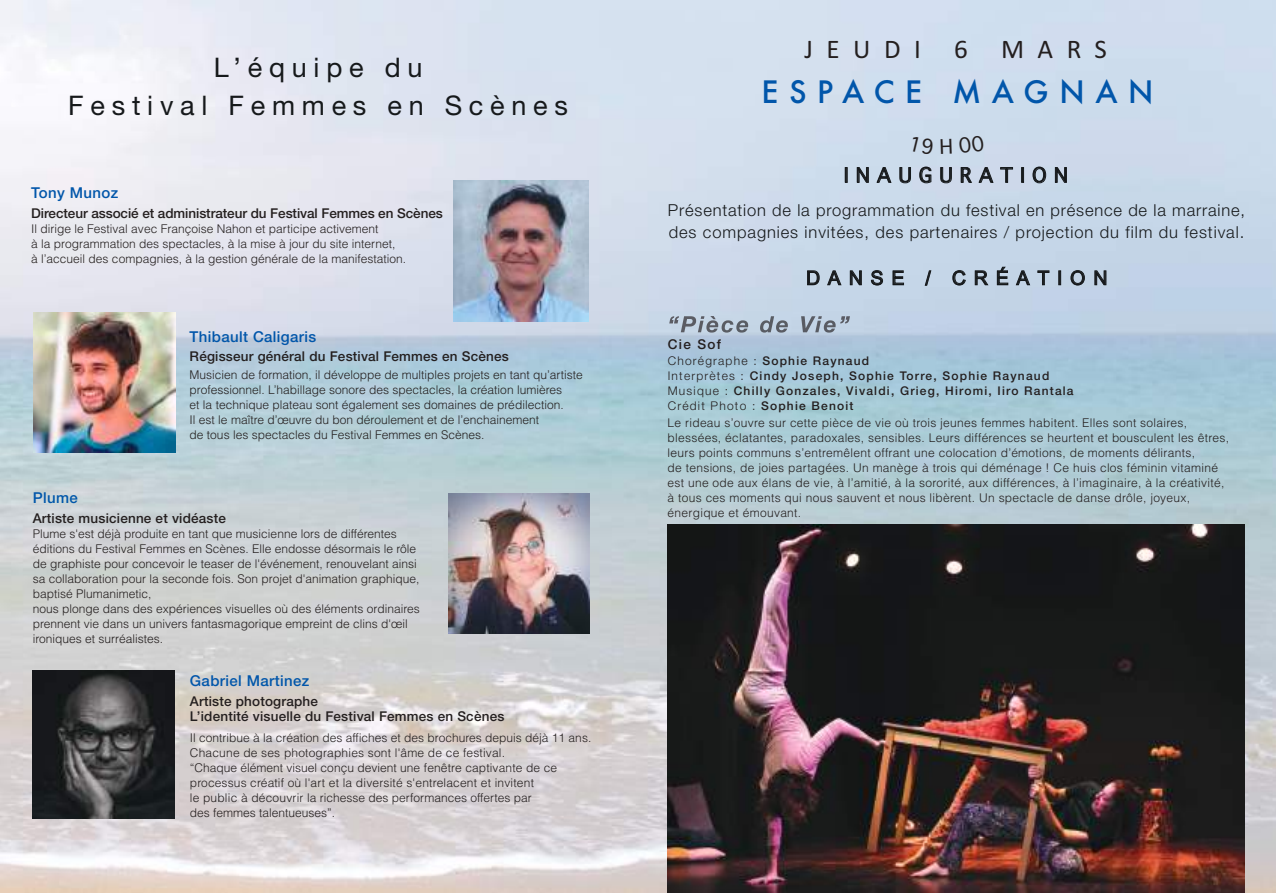
<style>
.page{position:relative;width:1276px;height:893px;background:#fff}
.page>*{position:absolute;margin:0;border:0;box-sizing:border-box;transform-origin:0 0}
.t1{font:500 30px "Futura";letter-spacing:.35em;color:#0156aa}
.t2{font:27px/37.8px "Helvetica Neue";letter-spacing:.25em;color:#16191b;text-align:center}
.t3{font:27px "Calibri";letter-spacing:.5em;color:#241f1f}
.t4{font:19.5px "Arial Unicode MS";letter-spacing:.395em;color:#16191b}
.t5{font:19.5px "Geneva CY";letter-spacing:.375em;color:#16191b}
.t6{font:300 16.5px/22.5px "Helvetica Neue";letter-spacing:.05em;color:#16191b}
.t7{font:500 15px "Helvetica Neue";letter-spacing:.025em;color:#0156aa}
.t8{font:500 13.5px/15px "Helvetica Neue";letter-spacing:.015em;color:#241f1f}
.t9{font:500 13.5px "Helvetica Neue";letter-spacing:-.005em;color:#241f1f}
.t10{font:300 12px/15px "Helvetica";color:#241f1f}
.t11{font:300 12px/15px "Helvetica";letter-spacing:.025em;color:#241f1f}
.t12{font:500 12px/15px "Helvetica Neue";letter-spacing:.1em;color:#241f1f}
.s1{font-style:italic}
.s2{font-weight:300}
</style>
<div class="page">
<img style="left:0;top:0;width:1276px;height:893px">
<img style="left:33px;top:671px;width:142px;height:147px">
<img style="left:34px;top:312px;width:141px;height:141px">
<img style="left:453px;top:181px;width:136px;height:140px">
<img style="left:449px;top:493px;width:140px;height:141px">
<img style="left:669px;top:316px;width:97px;height:17px">
<img style="left:668px;top:525px;width:576px;height:368px">
<svg style="left:910px;top:136px;width:23px;height:18px"></svg>
<svg style="left:940px;top:139px;width:12px;height:15px"></svg>
<svg style="left:959px;top:135px;width:25px;height:19px"></svg>
<h2 class="t2" style="left:68px;top:48px;width:501px">L’équipe du<br>Festival Femmes en Scènes</h2>
<p class="t7" style="left:31px;top:184px;width:89px">Tony Munoz</p>
<p class="t9" style="left:31px;top:205px;width:413px">Directeur associé et administrateur du Festival Femmes en Scènes</p>
<p class="t10" style="left:31px;top:221px;width:376px">Il dirige le Festival avec Françoise Nahon et participe activement<br>à la programmation des spectacles, à la mise à jour du site internet,<br>à l’accueil des compagnies, à la gestion générale de la manifestation.</p>
<p class="t7" style="left:190px;top:327px;width:128px">Thibault Caligaris</p>
<p class="t8" style="left:190px;top:349px;width:321px">Régisseur général du Festival Femmes en Scènes</p>
<p class="t10" style="left:190px;top:367px;width:394px">Musicien de formation, il développe de multiples projets en tant qu’artiste professionnel. L’habillage sonore des spectacles, la création lumières<br>et la technique plateau sont également ses domaines de prédilection.<br>Il est le maître d’œuvre du bon déroulement et de l’enchainement<br>de tous les spectacles du Festival Femmes en Scènes.</p>
<p class="t7" style="left:33px;top:489px;width:47px">Plume</p>
<p class="t8" style="left:33px;top:510px;width:195px">Artiste musicienne et vidéaste</p>
<p class="t10" style="left:33px;top:526px;width:389px">Plume s'est déjà produite en tant que musicienne lors de différentes éditions du Festival Femmes en Scènes. Elle endosse désormais le rôle de graphiste pour concevoir le teaser de l'événement, renouvelant ainsi sa collaboration pour la seconde fois. Son projet d'animation graphique, baptisé Plumanimetic,<br>nous plonge dans des expériences visuelles où des éléments ordinaires prennent vie dans un univers fantasmagorique empreint de clins d'œil ironiques et surréalistes.</p>
<p class="t7" style="left:190px;top:672px;width:121px">Gabriel Martinez</p>
<p class="t8" style="left:190px;top:693px;width:316px">Artiste photographe<br>L’identité visuelle du Festival Femmes en Scènes</p>
<p class="t10" style="left:190px;top:730px;width:403px">Il contribue à la création des affiches et des brochures depuis déjà 11 ans.<br>Chacune de ses photographies sont l'âme de ce festival<span class="s1">.<br></span>“Chaque élément visuel conçu devient une fenêtre captivante de ce processus créatif où l'art et la diversité s'entrelacent et invitent<br>le public à découvrir la richesse des performances offertes par<br>des femmes talentueuses”.</p>
<h2 class="t3" style="left:804px;top:33px;width:304px">JEUDI 6 MARS</h2>
<h1 class="t1" style="left:761px;top:75px;width:393px">ESPACE MAGNAN</h1>
<h3 class="t5" style="left:844px;top:164px;width:225px">INAUGURATION</h3>
<h3 class="t6" style="left:668px;top:198px;width:578px">Présentation de la programmation du festival en présence de la marraine, des compagnies invitées, des partenaires / projection du film du festival.</h3>
<p class="t8" style="left:668px;top:337px;width:55px">Cie Sof</p>
<h3 class="t4" style="left:806px;top:267px;width:303px">DANSE / CRÉATION</h3>
<p class="t12" style="left:668px;top:353px;width:407px"><span class="s2">Chorégraphe :</span> Sophie Raynaud<br><span class="s2">Interprètes :</span> Cindy Joseph, Sophie Torre, Sophie Raynaud <span class="s2">Musique :</span> Chilly Gonzales, Vivaldi, Grieg, Hiromi, Iiro Rantala <span class="s2">Crédit Photo :</span> Sophie Benoit</p>
<p class="t11" style="left:667px;top:415px;width:563px">Le rideau s’ouvre sur cette pièce de vie où trois jeunes femmes habitent. Elles sont solaires, blessées, éclatantes, paradoxales, sensibles. Leurs différences se heurtent et bousculent les êtres, leurs points communs s’entremêlent offrant une colocation d’émotions, de moments délirants,<br>de tensions, de joies partagées. Un manège à trois qui déménage ! Ce huis clos féminin vitaminé est une ode aux élans de vie, à l’amitié, à la sororité, aux différences, à l’imaginaire, à la créativité, à tous ces moments qui nous sauvent et nous libèrent. Un spectacle de danse drôle, joyeux, énergique et émouvant.</p>
</div>
